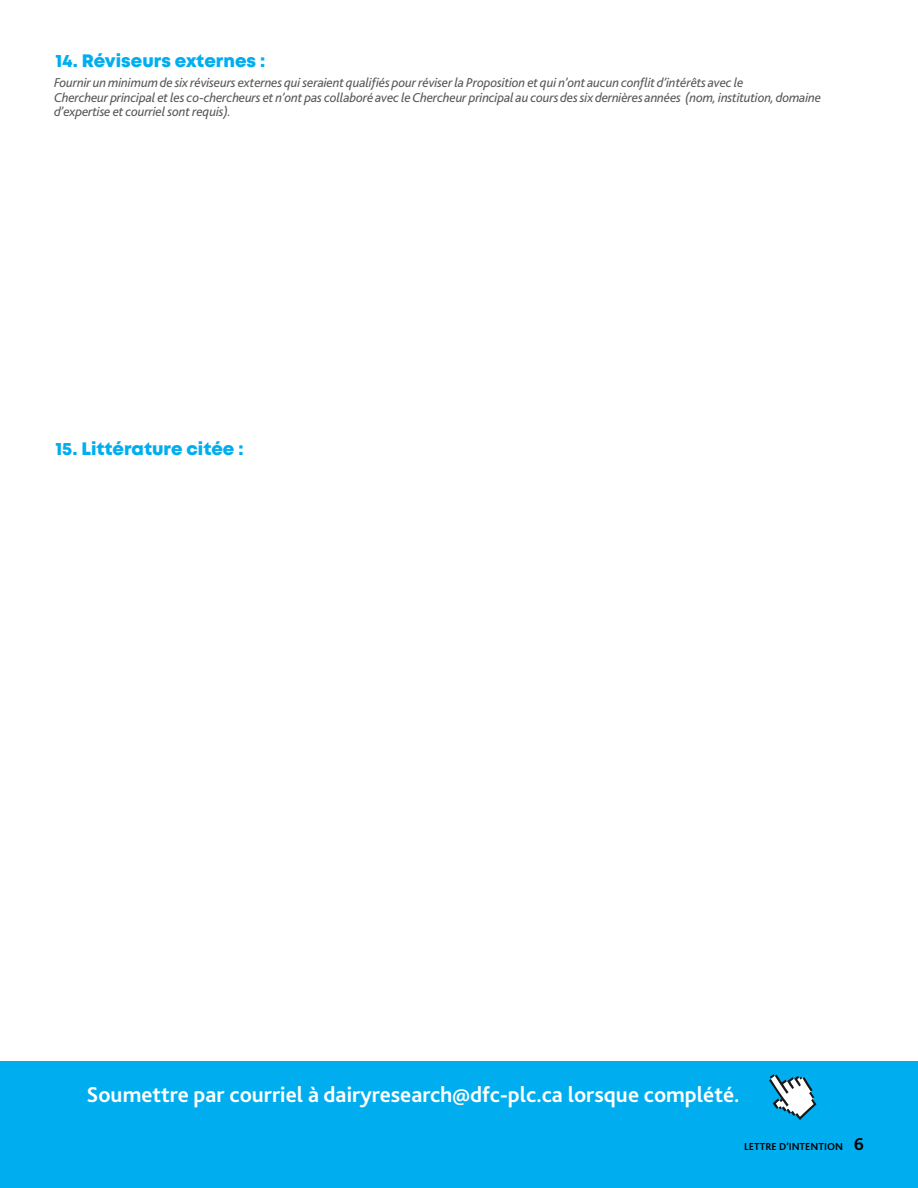
<style>
.page{position:relative;width:918px;height:1188px;background:#fff}
.page>*{position:absolute;margin:0;border:0;box-sizing:border-box;transform-origin:0 0}
.t1{font:700 22.5px "Bliss 2";color:#fff}
.t2{font:800 18px "Mont";color:#00aeef}
.t3{font:italic 13.5px/14.2px "Bliss 2";letter-spacing:-.015em;color:#58595b}
.t4{font:700 10.5px "Bliss 2";color:#000}
.s1{font-size:18px}
</style>
<div class="page">
<div style="left:0;top:1062px;width:918px;height:126px;background:#00aeef"></div>
<svg style="left:769px;top:1074px;width:47px;height:46px"></svg>
<svg style="left:803px;top:1077px;width:10px;height:14px"></svg>
<h2 class="t2" style="left:55px;top:49px;width:211px">14. Réviseurs externes :</h2>
<p class="t3" style="left:54px;top:75px;width:769px">Fournir un minimum de six réviseurs externes qui seraient qualifiés pour réviser la Proposition et qui n’ont aucun conflit d’intérêts avec le<br>Chercheur principal et les co-chercheurs et n’ont pas collaboré avec le Chercheur principal au cours des six dernières années (nom, institution, domaine d’expertise et courriel sont requis).</p>
<h2 class="t2" style="left:56px;top:437px;width:190px">15. Littérature citée :</h2>
<h1 class="t1" style="left:86px;top:1081px;width:655px">Soumettre par courriel à dairyresearch@dfc-plc.ca lorsque complété.</h1>
<p class="t4" style="left:744px;top:1140px;width:121px">LETTRE D’INTENTION <span class="s1">6</span></p>
</div>
